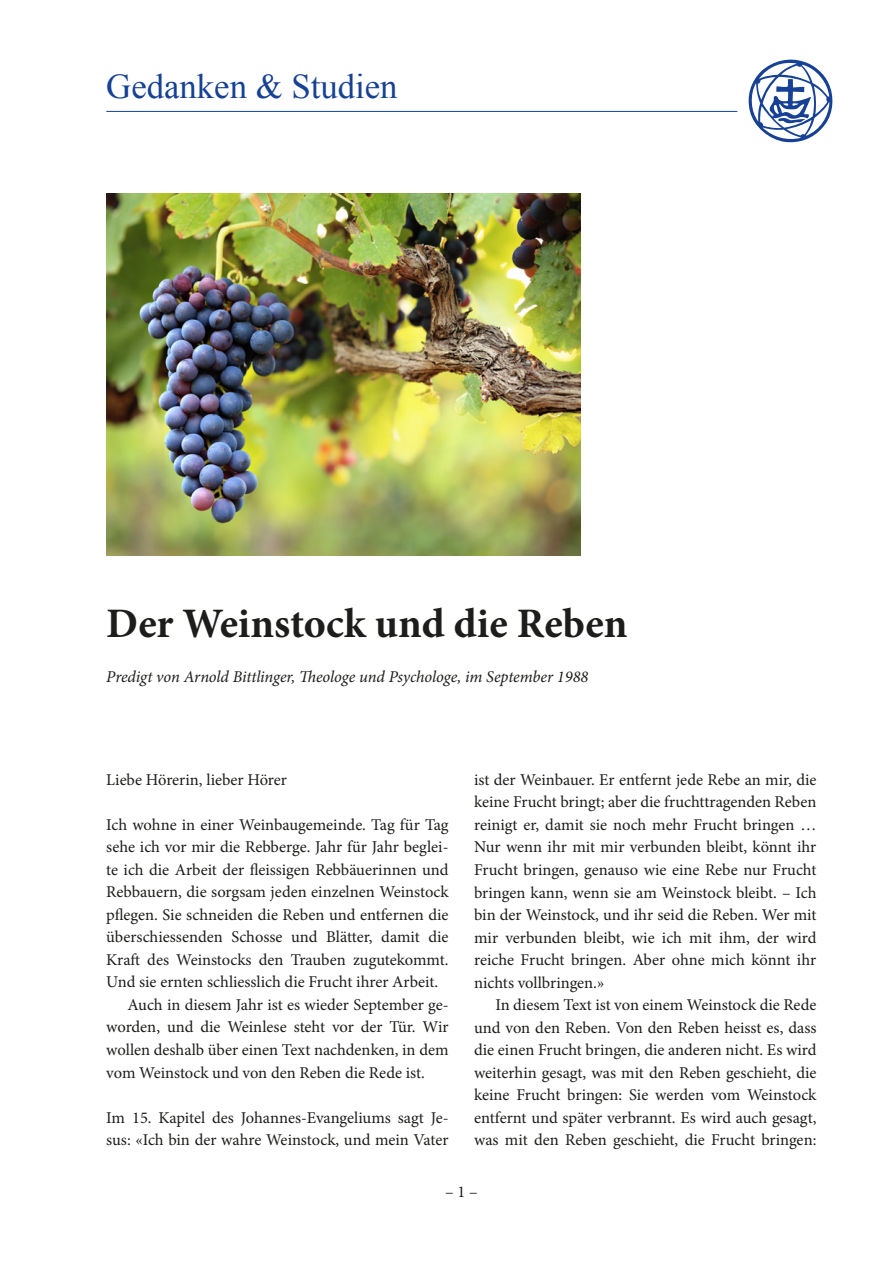
<style>
.page{position:relative;width:893px;height:1263px;background:#fff}
.page>*{position:absolute;margin:0;border:0;box-sizing:border-box;transform-origin:0 0}
.t1{font:700 42px "Minion Pro";color:#1d1d1b}
.t2{font:34.65px "Times New Roman";color:#164194}
.t3{font:16.5px/22.5px "Minion Pro";color:#1d1d1b;text-align:justify}
.t4{font:italic 16.5px "Minion Pro";letter-spacing:-.005em;color:#1d1d1b}
</style>
<div class="page">
<svg style="left:749px;top:60px;width:83px;height:82px"></svg>
<hr style="left:106px;top:111px;width:631px;height:1px;background:#164194">
<img style="left:106px;top:194px;width:475px;height:362px">
<h2 class="t2" style="left:106px;top:63px;width:293px">Gedanken &amp; Studien</h2>
<h1 class="t1" style="left:106px;top:594px;width:523px">Der Weinstock und die Reben</h1>
<p class="t4" style="left:106px;top:666px;width:484px">Predigt von Arnold Bittlinger, Theologe und Psychologe, im September 1988</p>
<p class="t3" style="left:106px;top:768px;width:182px">Liebe Hörerin, lieber Hörer</p>
<p class="t3" style="left:106px;top:813px;width:344px">Ich wohne in einer Weinbaugemeinde. Tag für Tag</p>
<p class="t3" style="left:106px;top:836px;width:344px">sehe ich vor mir die Rebberge. Jahr für Jahr beglei-</p>
<p class="t3" style="left:106px;top:858px;width:344px">te ich die Arbeit der fleissigen Rebbäuerinnen und</p>
<p class="t3" style="left:106px;top:881px;width:344px">Rebbauern, die sorgsam jeden einzelnen Weinstock</p>
<p class="t3" style="left:106px;top:903px;width:344px">pflegen. Sie schneiden die Reben und entfernen die</p>
<p class="t3" style="left:106px;top:926px;width:344px">überschiessenden Schosse und Blätter, damit die</p>
<p class="t3" style="left:106px;top:948px;width:344px">Kraft des Weinstocks den Trauben zugutekommt.</p>
<p class="t3" style="left:106px;top:971px;width:334px">Und sie ernten schliesslich die Frucht ihrer Arbeit.</p>
<p class="t3" style="left:128px;top:993px;width:323px">Auch in diesem Jahr ist es wieder September ge-</p>
<p class="t3" style="left:106px;top:1016px;width:344px">worden, und die Weinlese steht vor der Tür. Wir</p>
<p class="t3" style="left:106px;top:1038px;width:344px">wollen deshalb über einen Text nachdenken, in dem</p>
<p class="t3" style="left:106px;top:1061px;width:320px">vom Weinstock und von den Reben die Rede ist.</p>
<p class="t3" style="left:106px;top:1106px;width:344px">Im 15. Kapitel des Johannes-Evangeliums sagt Je&shy;sus: «Ich bin der wahre Weinstock, und mein Vater</p>
<p class="t3" style="left:474px;top:768px;width:344px">ist der Weinbauer. Er entfernt jede Rebe an mir, die keine Frucht bringt; aber die fruchttragenden Reben reinigt er, damit sie noch mehr Frucht bringen … Nur wenn ihr mit mir verbunden bleibt, könnt ihr Frucht bringen, genauso wie eine Rebe nur Frucht bringen kann, wenn sie am Weinstock bleibt. – Ich bin der Weinstock, und ihr seid die Reben. Wer mit mir verbunden bleibt, wie ich mit ihm, der wird reiche Frucht bringen. Aber ohne mich könnt ihr nichts vollbringen.»</p>
<p class="t3" style="left:474px;top:993px;width:344px;text-indent:21px">In diesem Text ist von einem Weinstock die Rede und von den Reben. Von den Reben heisst es, dass die einen Frucht bringen, die anderen nicht. Es wird weiterhin gesagt, was mit den Reben geschieht, die keine Frucht bringen: Sie werden vom Weinstock entfernt und später verbrannt. Es wird auch gesagt, was mit den Reben geschieht, die Frucht bringen:</p>
<p class="t3" style="left:445px;top:1181px;width:34px">– 1 –</p>
</div>
